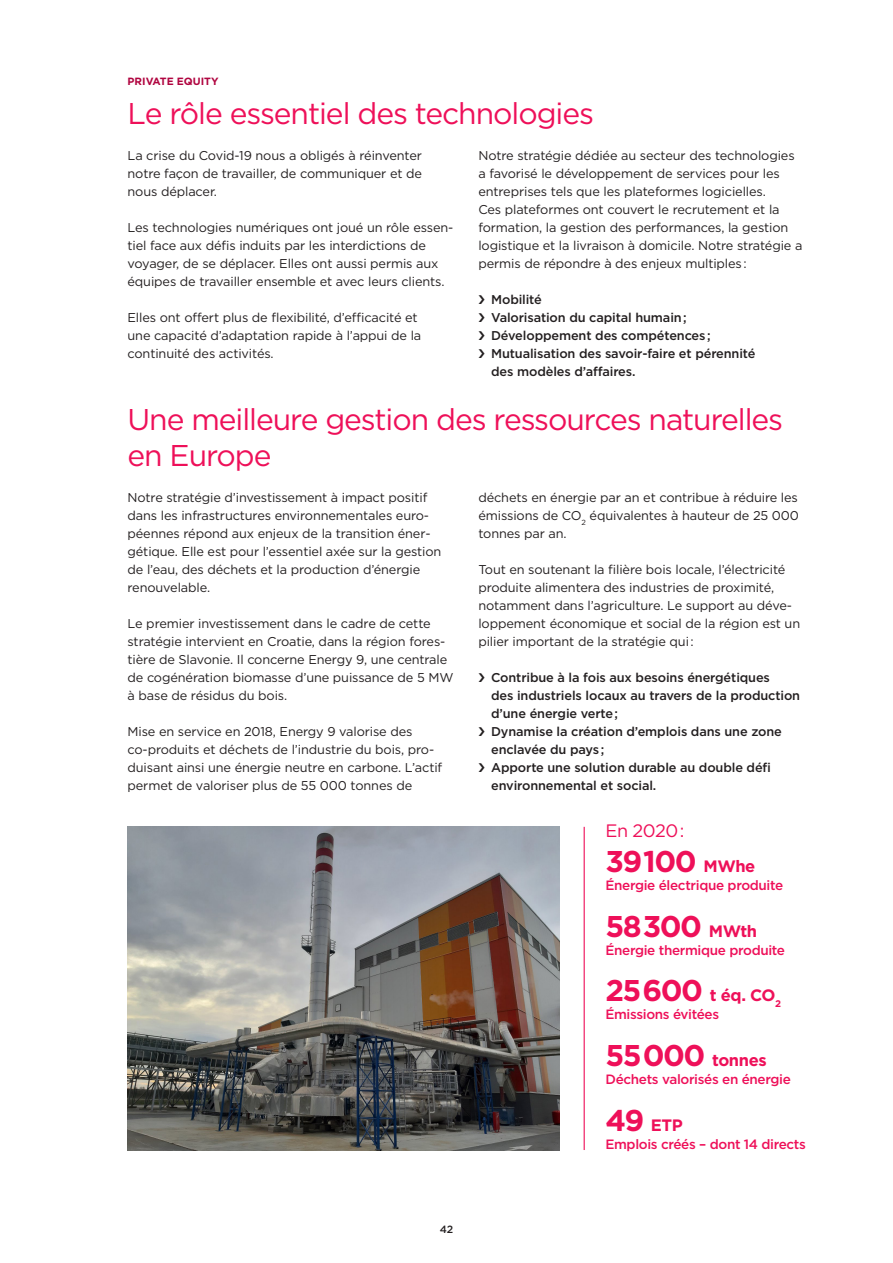
<style>
.page{position:relative;width:893px;height:1263px;background:#fff}
.page>*{position:absolute;margin:0;border:0;box-sizing:border-box;transform-origin:0 0}
.Titre_N2{font:30px/36px "Gotham";letter-spacing:-.035em;color:#ee1059}
.Exergue_Texte{font:700 30px "Gotham";letter-spacing:-.05em;color:#ee1059}
.Titre_N3{font:18px "Gotham";letter-spacing:-.025em;color:#ee1059}
.Exergue_Texte-2{font:700 16.5px "Gotham";letter-spacing:-.025em;color:#ee1059}
.Exergue_Texte-3{font:500 13.5px "Gotham";letter-spacing:-.025em;color:#ee1059}
.Corps_Texte{font:12.75px/18px "Gotham";letter-spacing:-.01em;color:#231f20}
.t1{font:500 12.75px/18px "Gotham";letter-spacing:-.01em;color:#231f20}
.Onglets{font:700 10.5px "Gotham";color:#b00540}
.t2{font:500 10.5px "Gotham";color:#231f20}
.s1{font-size:16.5px}
.s2{font-size:30px}
</style>
<div class="page">
<hr style="left:584px;top:827px;width:1px;height:323px;background:#ee1059">
<img style="left:128px;top:826px;width:432px;height:324px">
<p class="Onglets" style="left:128px;top:74px;width:93px">PRIVATE EQUITY</p>
<p class="Titre_N2" style="left:128px;top:95px;width:468px">Le rôle essentiel des technologies</p>
<p class="Corps_Texte" style="left:128px;top:147px;width:296px;text-align:justify">La crise du Covid-19 nous a obligés à réinventer notre façon de travailler, de communiquer et de nous déplacer.</p>
<p class="Corps_Texte" style="left:128px;top:219px;width:327px">Les technologies numériques ont joué un rôle essen&shy;tiel face aux défis induits par les interdictions de voyager, de se déplacer. Elles ont aussi permis aux équipes de travailler ensemble et avec leurs clients.</p>
<p class="Corps_Texte" style="left:128px;top:309px;width:295px">Elles ont offert plus de flexibilité, d’efficacité et une capacité d’adaptation rapide à l’appui de la continuité des activités.</p>
<p class="Corps_Texte" style="left:478px;top:147px;width:326px">Notre stratégie dédiée au secteur des technologies a favorisé le développement de services pour les entreprises tels que les plateformes logicielles.<br>Ces plateformes ont couvert le recrutement et la formation, la gestion des performances, la gestion logistique et la livraison à domicile. Notre stratégie a permis de répondre à des enjeux multiples :</p>
<p class="t1" style="left:491px;top:291px;width:52px">Mobilité</p>
<p class="t1" style="left:491px;top:309px;width:197px">Valorisation du capital humain ;</p>
<p class="t1" style="left:491px;top:327px;width:221px">Développement des compétences ;</p>
<p class="t1" style="left:491px;top:345px;width:266px">Mutualisation des savoir-faire et pérennité des modèles d’affaires.</p>
<p class="Titre_N2" style="left:128px;top:401px;width:657px">Une meilleure gestion des ressources naturelles en Europe</p>
<p class="Corps_Texte" style="left:128px;top:489px;width:315px">Notre stratégie d’investissement à impact positif dans les infrastructures environnementales euro&shy;péennes répond aux enjeux de la transition éner&shy;gétique. Elle est pour l’essentiel axée sur la gestion de l’eau, des déchets et la production d’énergie renouvelable.</p>
<p class="Corps_Texte" style="left:128px;top:615px;width:327px">Le premier investissement dans le cadre de cette stratégie intervient en Croatie, dans la région fores&shy;tière de Slavonie. Il concerne Energy 9, une centrale de cogénération biomasse d’une puissance de 5 MW à base de résidus du bois.</p>
<p class="Corps_Texte" style="left:128px;top:723px;width:316px">Mise en service en 2018, Energy 9 valorise des co-produits et déchets de l’industrie du bois, pro&shy;duisant ainsi une énergie neutre en carbone. L’actif permet de valoriser plus de 55 000 tonnes de</p>
<p class="Corps_Texte" style="left:478px;top:489px;width:322px;text-align:justify">déchets en énergie par an et contribue à réduire les émissions de CO<sub>2</sub> équivalentes à hauteur de 25 000 tonnes par an.</p>
<p class="Corps_Texte" style="left:478px;top:561px;width:323px">Tout en soutenant la filière bois locale, l’électricité produite alimentera des industries de proximité, notamment dans l’agriculture. Le support au déve&shy;loppement économique et social de la région est un pilier important de la stratégie qui :</p>
<p class="t1" style="left:491px;top:669px;width:311px">Contribue à la fois aux besoins énergétiques<br>des industriels locaux au travers de la production d’une énergie verte ;</p>
<p class="t1" style="left:491px;top:723px;width:292px">Dynamise la création d’emplois dans une zone enclavée du pays ;</p>
<p class="t1" style="left:491px;top:759px;width:281px">Apporte une solution durable au double défi environnemental et social.</p>
<p class="t2" style="left:440px;top:1222px;width:15px">42</p>
<p class="Titre_N3" style="left:605px;top:819px;width:81px">En 2020 :</p>
<p class="Exergue_Texte" style="left:605px;top:841px;width:151px">39 100 <span class="s1">MWhe</span></p>
<p class="Exergue_Texte-3" style="left:605px;top:876px;width:179px">Énergie électrique produite</p>
<p class="Exergue_Texte" style="left:605px;top:906px;width:153px">58 300 <span class="s1">MWth</span></p>
<p class="Exergue_Texte-3" style="left:605px;top:941px;width:181px">Énergie thermique produite</p>
<p class="Exergue_Texte-2" style="left:605px;top:985px;width:177px"><span class="s2">25 600</span> t éq. CO<sub>2</sub></p>
<p class="Exergue_Texte-3" style="left:605px;top:1006px;width:115px">Émissions évitées</p>
<p class="Exergue_Texte-2" style="left:605px;top:1049px;width:163px"><span class="s2">55 000</span> tonnes</p>
<p class="Exergue_Texte-3" style="left:605px;top:1070px;width:187px">Déchets valorisés en énergie</p>
<p class="Exergue_Texte-2" style="left:605px;top:1114px;width:79px"><span class="s2">49</span> ETP</p>
<p class="Exergue_Texte-3" style="left:605px;top:1135px;width:202px">Emplois créés – dont 14 directs</p>
</div>
